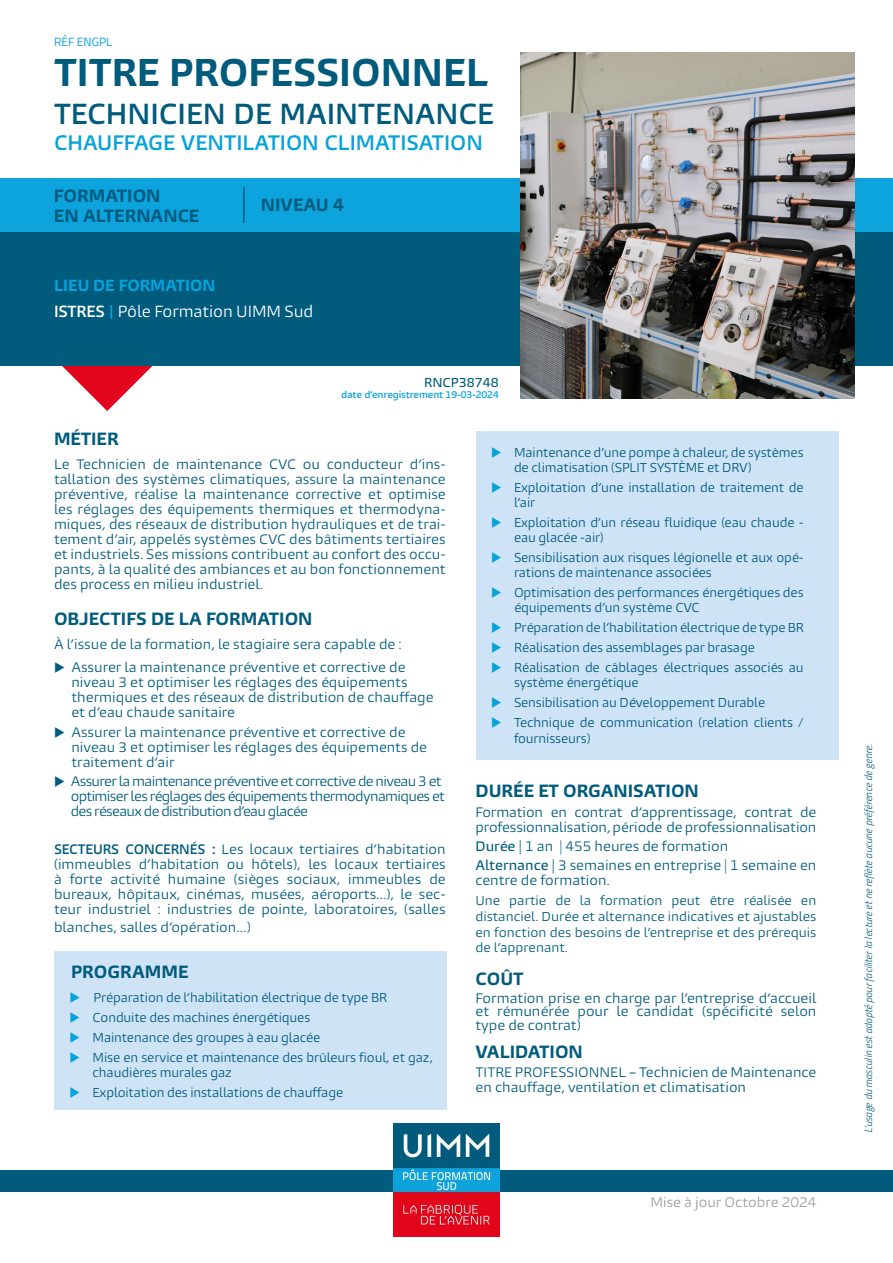
<style>
.page{position:relative;width:893px;height:1263px;background:#fff}
.page>*{position:absolute;margin:0;border:0;box-sizing:border-box;transform-origin:0 0}
.t1{font:700 36px "Burlingame Pro";color:#005b7d}
.t2{font:600 27px "Burlingame Pro";color:#005b7d}
.t3{font:600 19.5px "Burlingame Pro";color:#06a2dc}
.t4{font:700 16.5px/19.8px "Burlingame Pro";color:#005b7d}
.t5{font:15px/26.7px "Burlingame Pro";letter-spacing:-.005em;color:#fff}
.t6{font:12.75px/15px "Burlingame Pro";color:#005b7d}
.t7{font:12.75px/15px "Burlingame Pro";letter-spacing:-.05em;color:#005b7d}
.t8{font:12.75px "Burlingame Pro";color:#9d9d9c}
.t9{font:12px/15px "Burlingame Pro";letter-spacing:-.01em;color:#005b7d}
.t10{font:500 12px "Burlingame Pro";color:#015b7d}
.t11{font:12px "Titillium Web";color:#0da3dd}
.t12{font:italic 300 10.5px "Titillium";color:#005b7d}
.t13{font:600 9px "Burlingame Pro";letter-spacing:-.02em;color:#0ea3dd}
.s1{font-weight:700;color:#06a2dc}
.s2{font-weight:600}
.s3{font-family:"Bernard";font-stretch:condensed;color:#0da3dd}
.s4{color:#06a2dc}
.s5{font-weight:500}
</style>
<div class="page">
<div style="left:476px;top:431px;width:363px;height:328px;background:#cee3f6"></div>
<div style="left:54px;top:951px;width:392px;height:159px;background:#cee3f6"></div>
<svg style="left:61px;top:365px;width:93px;height:46px"></svg>
<div style="left:0;top:232px;width:893px;height:133px;background:#005b7d"></div>
<div style="left:0;top:178px;width:893px;height:54px;background:#0da3dd"></div>
<hr style="left:243px;top:187px;width:2px;height:36px;background:#005b7d">
<img style="left:520px;top:53px;width:334px;height:345px">
<div style="left:0;top:1169px;width:893px;height:22px;background:#005b7d"></div>
<img style="left:394px;top:1124px;width:105px;height:112px">
<p class="t11" style="left:54px;top:33px;width:59px">RÉF ENGPL</p>
<h1 class="t1" style="left:54px;top:50px;width:436px">TITRE PROFESSIONNEL</h1>
<h2 class="t2" style="left:54px;top:97px;width:441px">TECHNICIEN DE MAINTENANCE</h2>
<h3 class="t3" style="left:54px;top:130px;width:431px">CHAUFFAGE VENTILATION CLIMATISATION</h3>
<p class="t4" style="left:54px;top:186px;width:147px">FORMATION<br>EN ALTERNANCE</p>
<p class="t4" style="left:261px;top:195px;width:85px">NIVEAU 4</p>
<p class="t5" style="left:54px;top:272px;width:261px"><span class="s1">LIEU DE FORMATION<br></span><span class="s2">ISTRES</span> <span class="s3">|</span> Pôle Formation UIMM Sud</p>
<p class="t10" style="left:424px;top:375px;width:76px">RNCP38748</p>
<p class="t13" style="left:341px;top:388px;width:159px">date d’enregistrement 19-03-2024</p>
<p class="t4" style="left:54px;top:429px;width:66px">MÉTIER</p>
<p class="t6" style="left:54px;top:456px;width:393px;text-align:justify">Le Technicien de maintenance CVC ou conducteur d’ins&shy;tallation des systèmes climatiques, assure la maintenance préventive, réalise la maintenance corrective et optimise les réglages des équipements thermiques et thermodyna&shy;miques, des réseaux de distribution hydrauliques et de trai&shy;tement d’air, appelés systèmes CVC des bâtiments tertiaires et industriels. Ses missions contribuent au confort des occu&shy;pants, à la qualité des ambiances et au bon fonctionnement des process en milieu industriel.</p>
<p class="t4" style="left:54px;top:609px;width:260px">OBJECTIFS DE LA FORMATION</p>
<p class="t6" style="left:54px;top:637px;width:349px">À l’issue de la formation, le stagiaire sera capable de :</p>
<p class="t6" style="left:71px;top:660px;width:364px;text-indent:-17px">◆ Assurer la maintenance préventive et corrective de niveau 3 et optimiser les réglages des équipements thermiques et des réseaux de distribution de chauffage et d’eau chaude sanitaire</p>
<p class="t6" style="left:71px;top:724px;width:357px;text-indent:-17px">◆ Assurer la maintenance préventive et corrective de niveau 3 et optimiser les réglages des équipements de traitement d’air</p>
<p class="t7" style="left:71px;top:774px;width:376px;text-indent:-17px">◆ Assurer la maintenance préventive et corrective de niveau 3 et optimiser les réglages des équipements thermodynamiques et des réseaux de distribution d’eau glacée</p>
<p class="t6" style="left:54px;top:842px;width:393px;text-align:justify"><span class="s2">SECTEURS CONCERNÉS :</span> Les locaux tertiaires d’habitation (immeubles d’habitation ou hôtels), les locaux tertiaires à forte activité humaine (sièges sociaux, immeubles de bureaux, hôpitaux, cinémas, musées, aéroports...), le sec&shy;teur industriel : industries de pointe, laboratoires, (salles</p>
<p class="t6" style="left:54px;top:920px;width:198px">blanches, salles d’opération...)</p>
<p class="t4" style="left:71px;top:962px;width:119px">PROGRAMME</p>
<p class="t9" style="left:70px;top:990px;width:319px"><span class="s4">◆</span> Préparation de l’habilitation électrique de type BR</p>
<p class="t9" style="left:70px;top:1010px;width:242px"><span class="s4">◆</span> Conduite des machines énergétiques</p>
<p class="t9" style="left:70px;top:1030px;width:252px"><span class="s4">◆</span> Maintenance des groupes à eau glacée</p>
<p class="t9" style="left:93px;top:1050px;width:342px;text-indent:-23px"><span class="s4">◆</span> Mise en service et maintenance des brûleurs fioul, et gaz, chaudières murales gaz</p>
<p class="t9" style="left:70px;top:1085px;width:275px"><span class="s4">◆</span> Exploitation des installations de chauffage</p>
<p class="t9" style="left:514px;top:445px;width:291px;text-indent:-23px"><span class="s4">◆</span> Maintenance d’une pompe à chaleur, de systèmes de climatisation (SPLIT SYSTÈME et DRV)</p>
<p class="t9" style="left:514px;top:480px;width:291px;text-indent:-23px"><span class="s4">◆</span> Exploitation d’une installation de traitement de l’air</p>
<p class="t9" style="left:514px;top:515px;width:291px;text-indent:-23px"><span class="s4">◆</span> Exploitation d’un réseau fluidique (eau chaude - eau glacée -air)</p>
<p class="t9" style="left:514px;top:550px;width:291px;text-indent:-23px"><span class="s4">◆</span> Sensibilisation aux risques légionelle et aux opé&shy;rations de maintenance associées</p>
<p class="t9" style="left:514px;top:585px;width:291px;text-indent:-23px"><span class="s4">◆</span> Optimisation des performances énergétiques des équipements d’un système CVC</p>
<p class="t9" style="left:491px;top:620px;width:314px"><span class="s4">◆</span> Préparation de l’habilitation électrique de type BR</p>
<p class="t9" style="left:491px;top:640px;width:265px"><span class="s4">◆</span> Réalisation des assemblages par brasage</p>
<p class="t9" style="left:514px;top:660px;width:291px;text-indent:-23px"><span class="s4">◆</span> Réalisation de câblages électriques associés au système énergétique</p>
<p class="t9" style="left:491px;top:695px;width:276px"><span class="s4">◆</span> Sensibilisation au Développement Durable</p>
<p class="t9" style="left:514px;top:714px;width:291px;line-height:16.5px;text-indent:-23px"><span class="s4">◆</span> Technique de communication (relation clients / fournisseurs)</p>
<p class="t4" style="left:475px;top:781px;width:225px">DURÉE ET ORGANISATION</p>
<p class="t6" style="left:475px;top:804px;width:342px">Formation en contrat d’apprentissage, contrat de professionnalisation, période de professionnalisation</p>
<p class="t6" style="left:475px;top:836px;width:342px;line-height:19.2px"><span class="s5">Durée |</span> 1 an | 455 heures de formation<br><span class="s5">Alternance |</span> 3 semaines en entreprise | 1 semaine en</p>
<p class="t6" style="left:475px;top:873px;width:136px">centre de formation.</p>
<p class="t9" style="left:475px;top:893px;width:342px;line-height:15.8px;text-align:justify">Une partie de la formation peut être réalisée en distanciel. Durée et alternance indicatives et ajustables en fonction des besoins de l’entreprise et des prérequis de l’apprenant.</p>
<p class="t4" style="left:475px;top:969px;width:50px">COÛT</p>
<p class="t6" style="left:475px;top:991px;width:342px;line-height:13.5px;text-align:justify">Formation prise en charge par l’entreprise d’accueil et rémunérée pour le candidat (spécificité selon type de contrat)</p>
<p class="t4" style="left:475px;top:1042px;width:109px">VALIDATION</p>
<p class="t6" style="left:475px;top:1065px;width:342px">TITRE PROFESSIONNEL – Technicien de Maintenance en chauffage, ventilation et climatisation</p>
<p class="t8" style="left:650px;top:1194px;width:167px">Mise à jour Octobre 2024</p>
<p class="t12" style="left:861px;top:1133px;width:390px;rotate:-90deg">L’usage du masculin est adopté pour faciliter la lecture et ne reflète aucune préférence de genre.</p>
</div>
